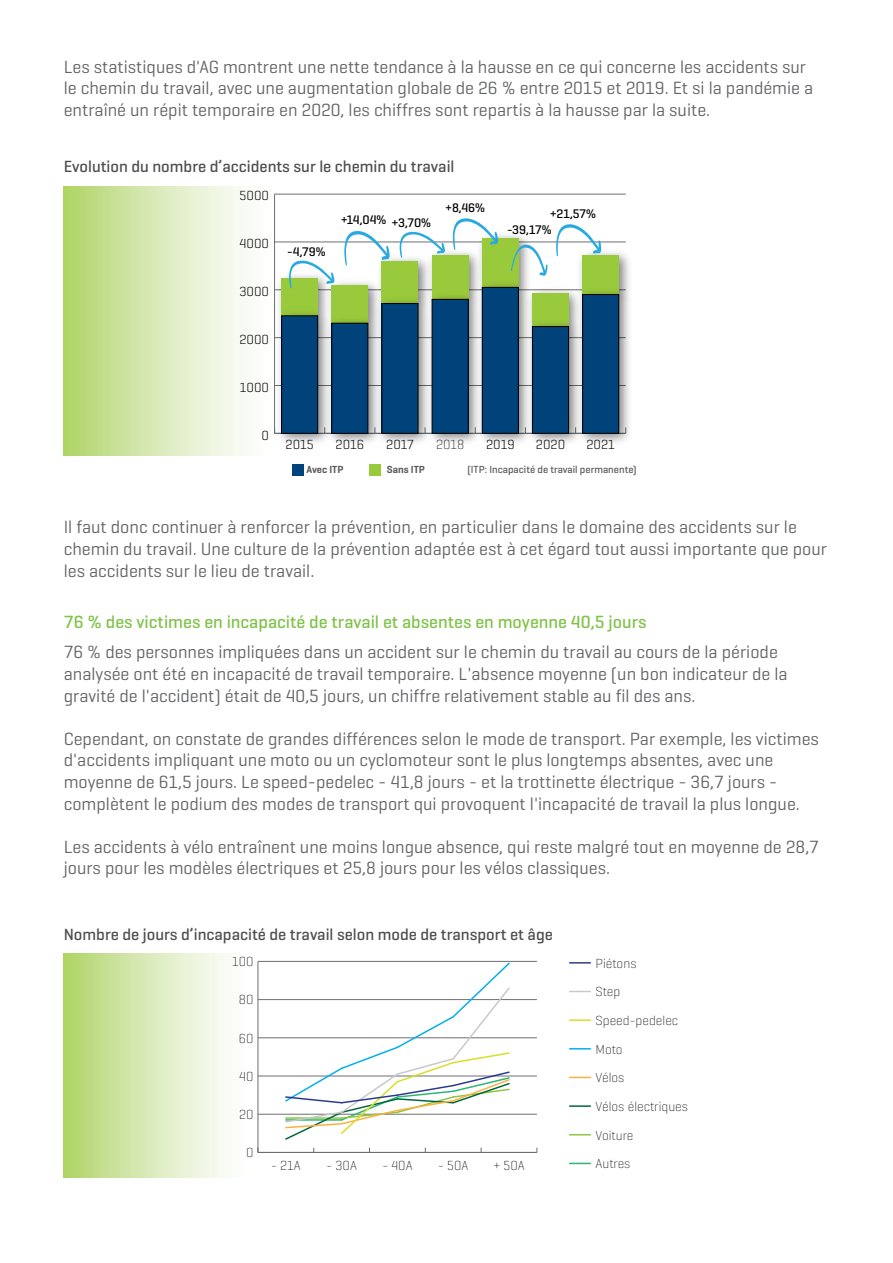
<style>
.page{position:relative;width:893px;height:1263px;background:#fff}
.page>*{position:absolute;margin:0;border:0;box-sizing:border-box;transform-origin:0 0}
.t1{font:18px/21.6px "Geogrotesque";color:#636466}
.t2{font:500 18px "Geogrotesque";color:#7fc349}
.t3{font:500 16.5px "Geogrotesque";color:#4d4d4f}
.t4{font:300 13.5px "AG Geogrotesque";color:#000}
.t5{font:200 13.5px "AG Geogrotesque";color:#000}
.t6{font:200 13.35px/28.7px "AG Geogrotesque";color:#000}
.t7{font:500 12.75px "AG Geogrotesque";color:#000}
.t8{font:500 10.5px "AG Geogrotesque";color:#58595b}
.t9{font:600 10.5px "AG Geogrotesque";color:#58595b}
</style>
<div class="page">
<div style="left:63px;top:953px;width:189px;height:224px;background:linear-gradient(to right,#b3d56e,#fff)"></div>
<div style="left:64px;top:186px;width:208px;height:269px;background:linear-gradient(to right,#b3d56f,#fff)"></div>
<div style="left:292px;top:464px;width:12px;height:12px;background:#00427a"></div>
<div style="left:369px;top:464px;width:12px;height:12px;background:#99ca3c"></div>
<hr style="left:274px;top:194px;width:1px;height:239px;background:#6d6e71">
<hr style="left:275px;top:242px;width:351px;height:1px;background:#6d6e71">
<hr style="left:275px;top:194px;width:351px;height:1px;background:#6d6e71">
<img style="left:275px;top:275px;width:47px;height:30px">
<div style="left:282px;top:278px;width:36px;height:38px;background:#99ca3c"></div>
<img style="left:322px;top:278px;width:50px;height:34px">
<div style="left:332px;top:285px;width:36px;height:38px;background:#99ca3c"></div>
<img style="left:372px;top:258px;width:50px;height:35px">
<div style="left:382px;top:261px;width:36px;height:42px;background:#99ca3c"></div>
<img style="left:422px;top:252px;width:50px;height:37px">
<div style="left:432px;top:255px;width:36px;height:44px;background:#99ca3c"></div>
<img style="left:472px;top:235px;width:64px;height:42px">
<div style="left:482px;top:238px;width:36px;height:49px;background:#99ca3c"></div>
<img style="left:536px;top:289px;width:37px;height:27px">
<div style="left:532px;top:293px;width:37px;height:34px;background:#99ca3c"></div>
<img style="left:580px;top:247px;width:50px;height:37px">
<div style="left:583px;top:255px;width:36px;height:40px;background:#99ca3c"></div>
<img style="left:274px;top:305px;width:58px;height:138px">
<div style="left:282px;top:316px;width:36px;height:117px;background:#00427a"></div>
<div style="left:281px;top:316px;width:37px;height:117px;border:1px solid #000"></div>
<img style="left:322px;top:312px;width:50px;height:131px">
<div style="left:332px;top:323px;width:36px;height:110px;background:#00427a"></div>
<div style="left:332px;top:323px;width:36px;height:110px;border:1px solid #000"></div>
<img style="left:372px;top:293px;width:50px;height:150px">
<div style="left:382px;top:303px;width:36px;height:130px;background:#00427a"></div>
<img style="left:422px;top:289px;width:50px;height:154px">
<div style="left:432px;top:299px;width:36px;height:134px;background:#00427a"></div>
<div style="left:432px;top:299px;width:36px;height:134px;border:1px solid #000"></div>
<img style="left:472px;top:277px;width:64px;height:166px">
<div style="left:482px;top:287px;width:36px;height:146px;background:#00427a"></div>
<div style="left:482px;top:287px;width:37px;height:146px;border:1px solid #000"></div>
<img style="left:522px;top:316px;width:51px;height:127px">
<div style="left:532px;top:327px;width:37px;height:106px;background:#00427a"></div>
<div style="left:532px;top:326px;width:37px;height:107px;border:1px solid #000"></div>
<img style="left:573px;top:284px;width:57px;height:159px">
<div style="left:583px;top:295px;width:36px;height:138px;background:#00427a"></div>
<div style="left:582px;top:294px;width:37px;height:139px;border:1px solid #000"></div>
<svg style="left:289px;top:261px;width:45px;height:28px"></svg>
<svg style="left:399px;top:232px;width:46px;height:26px"></svg>
<svg style="left:344px;top:231px;width:46px;height:35px"></svg>
<svg style="left:452px;top:218px;width:46px;height:32px"></svg>
<svg style="left:556px;top:224px;width:45px;height:33px"></svg>
<svg style="left:511px;top:244px;width:36px;height:32px"></svg>
<hr style="left:258px;top:961px;width:1px;height:191px;background:#6d6e71">
<hr style="left:258px;top:1152px;width:279px;height:1px;background:#6d6e71">
<hr style="left:258px;top:1114px;width:279px;height:1px;background:#6d6e71">
<hr style="left:258px;top:1076px;width:279px;height:1px;background:#6d6e71">
<hr style="left:258px;top:1037px;width:279px;height:1px;background:#6d6e71">
<hr style="left:258px;top:999px;width:279px;height:1px;background:#6d6e71">
<hr style="left:258px;top:961px;width:279px;height:1px;background:#6d6e71">
<svg style="left:570px;top:1163px;width:20px;height:1px"></svg>
<svg style="left:570px;top:1134px;width:20px;height:1px"></svg>
<hr style="left:570px;top:1105px;width:20px;height:2px;background:#006838">
<svg style="left:570px;top:1077px;width:20px;height:1px"></svg>
<svg style="left:570px;top:1048px;width:20px;height:1px"></svg>
<hr style="left:570px;top:1019px;width:20px;height:2px;background:#d7df23">
<svg style="left:570px;top:991px;width:20px;height:1px"></svg>
<svg style="left:570px;top:962px;width:20px;height:1px"></svg>
<svg style="left:284px;top:961px;width:227px;height:179px"></svg>
<p class="t1" style="left:64px;top:55px;width:751px">Les statistiques d'AG montrent une nette tendance à la hausse en ce qui concerne les accidents sur le chemin du travail, avec une augmentation globale de 26 % entre 2015 et 2019. Et si la pandémie a entraîné un répit temporaire en 2020, les chiffres sont repartis à la hausse par la suite.</p>
<p class="t3" style="left:64px;top:156px;width:392px">Evolution du nombre d’accidents sur le chemin du travail</p>
<p class="t4" style="left:240px;top:187px;width:31px">5000</p>
<p class="t4" style="left:240px;top:235px;width:31px">4000</p>
<p class="t4" style="left:239px;top:283px;width:31px">3000</p>
<p class="t4" style="left:239px;top:331px;width:31px">2000</p>
<p class="t4" style="left:240px;top:379px;width:31px">1000</p>
<p class="t4" style="left:262px;top:426px;width:9px">0</p>
<p class="t7" style="left:287px;top:244px;width:40px">-4,79%</p>
<p class="t7" style="left:341px;top:212px;width:92px">+14,04% +3,70%</p>
<p class="t7" style="left:446px;top:200px;width:41px">+8,46%</p>
<p class="t7" style="left:550px;top:206px;width:47px">+21,57%</p>
<p class="t7" style="left:507px;top:222px;width:46px">-39,17%</p>
<p class="t4" style="left:286px;top:436px;width:30px">2015</p>
<p class="t4" style="left:335px;top:436px;width:30px">2016</p>
<p class="t4" style="left:386px;top:436px;width:29px">2017</p>
<p class="t5" style="left:436px;top:436px;width:30px">2018</p>
<p class="t4" style="left:486px;top:436px;width:30px">2019</p>
<p class="t4" style="left:536px;top:436px;width:31px">2020</p>
<p class="t4" style="left:586px;top:436px;width:30px">2021</p>
<p class="t9" style="left:306px;top:463px;width:39px">Avec ITP</p>
<p class="t9" style="left:387px;top:463px;width:40px">Sans ITP</p>
<p class="t8" style="left:468px;top:463px;width:170px">(ITP: Incapacité de travail permanente)</p>
<p class="t1" style="left:64px;top:516px;width:765px">Il faut donc continuer à renforcer la prévention, en particulier dans le domaine des accidents sur le chemin du travail. Une culture de la prévention adaptée est à cet égard tout aussi importante que pour les accidents sur le lieu de travail.</p>
<p class="t2" style="left:64px;top:611px;width:584px">76 % des victimes en incapacité de travail et absentes en moyenne 40,5 jours</p>
<p class="t1" style="left:64px;top:641px;width:725px">76 % des personnes impliquées dans un accident sur le chemin du travail au cours de la période analysée ont été en incapacité de travail temporaire. L'absence moyenne (un bon indicateur de la gravité de l'accident) était de 40,5 jours, un chiffre relativement stable au fil des ans.</p>
<p class="t1" style="left:64px;top:727px;width:757px">Cependant, on constate de grandes différences selon le mode de transport. Par exemple, les victimes d'accidents impliquant une moto ou un cyclomoteur sont le plus longtemps absentes, avec une moyenne de 61,5 jours. Le speed-pedelec - 41,8 jours - et la trottinette électrique - 36,7 jours - complètent le podium des modes de transport qui provoquent l'incapacité de travail la plus longue.</p>
<p class="t1" style="left:64px;top:835px;width:757px">Les accidents à vélo entraînent une moins longue absence, qui reste malgré tout en moyenne de 28,7 jours pour les modèles électriques et 25,8 jours pour les vélos classiques.</p>
<p class="t3" style="left:64px;top:924px;width:491px">Nombre de jours d’incapacité de travail selon mode de transport et âge</p>
<p class="t6" style="left:232px;top:947px;width:23px">100</p>
<p class="t6" style="left:595px;top:948px;width:94px">Piétons<br>Step<br>Speed-pedelec<br>Moto<br>Vélos<br>Vélos électriques<br>Voiture</p>
<p class="t6" style="left:271px;top:1150px;width:31px">- 21A</p>
<p class="t6" style="left:326px;top:1150px;width:32px">- 30A</p>
<p class="t6" style="left:382px;top:1150px;width:32px">- 40A</p>
<p class="t6" style="left:438px;top:1150px;width:32px">- 50A</p>
<p class="t6" style="left:493px;top:1150px;width:33px">+ 50A</p>
<p class="t6" style="left:595px;top:1149px;width:37px">Autres</p>
<p class="t6" style="left:239px;top:985px;width:16px">80</p>
<p class="t6" style="left:239px;top:1023px;width:16px">60</p>
<p class="t6" style="left:239px;top:1061px;width:16px">40</p>
<p class="t6" style="left:239px;top:1100px;width:16px">20</p>
<p class="t6" style="left:246px;top:1138px;width:9px">0</p>
</div>
